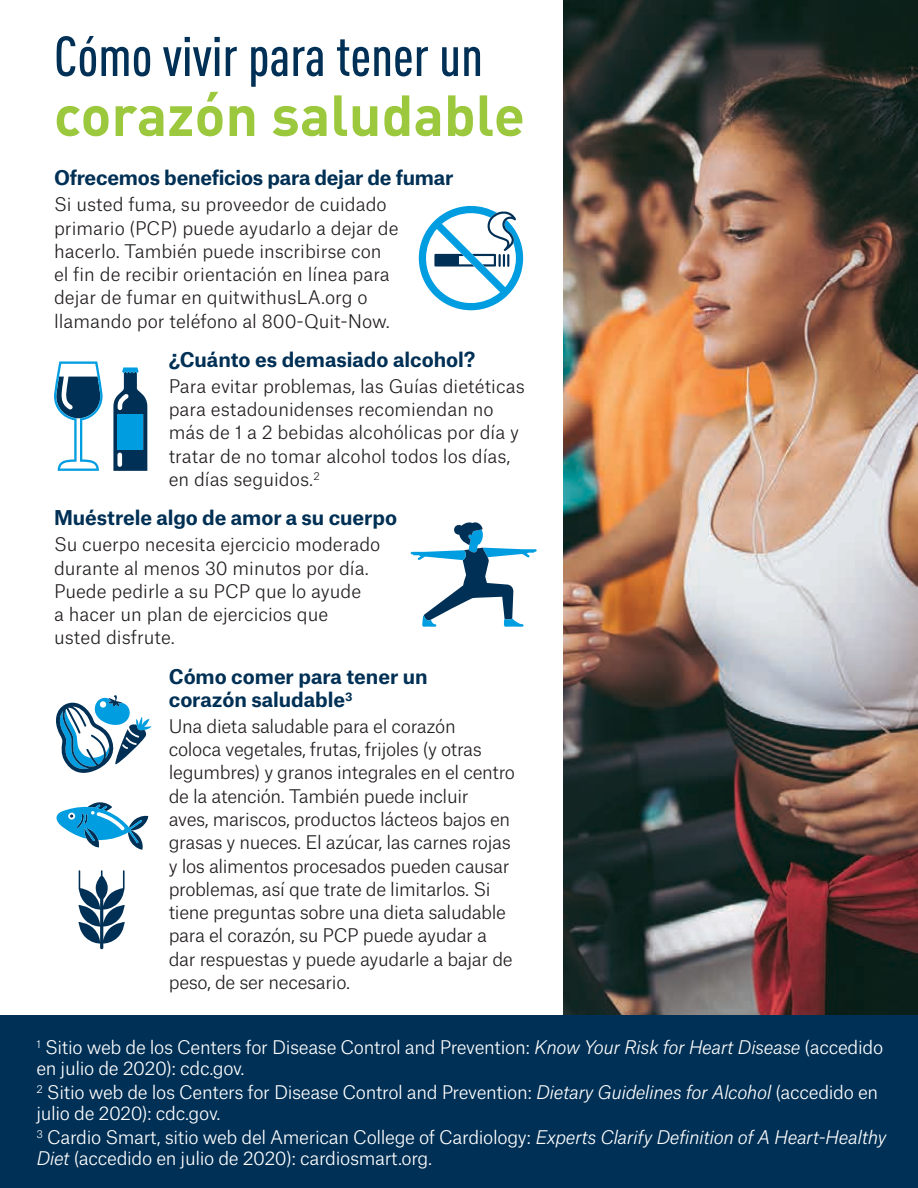
<style>
.page{position:relative;width:918px;height:1188px;background:#fff}
.page>*{position:absolute;margin:0;border:0;box-sizing:border-box;transform-origin:0 0}
.t1{font:700 57px "DINOT";color:#9bc83c}
.t2{font:500 condensed 55.5px "DINOT";color:#003055}
.t3{font:700 19.5px/23.2px "Atlas Grotesk";letter-spacing:-.005em;color:#003055}
.t4{font:300 18px/23.2px "Atlas Grotesk";letter-spacing:-.005em;color:#231f20}
.t5{font:300 18px/21px "Atlas Grotesk";letter-spacing:-.02em;color:#fff}
.s1{font-style:italic}
</style>
<div class="page">
<img style="left:563px;top:0;width:355px;height:1016px">
<div style="left:0;top:1016px;width:918px;height:172px;background:#003055"></div>
<svg style="left:419px;top:206px;width:104px;height:104px"></svg>
<svg style="left:54px;top:362px;width:49px;height:109px"></svg>
<svg style="left:113px;top:367px;width:34px;height:104px"></svg>
<div style="left:118px;top:414px;width:25px;height:36px;background:#009de1"></div>
<svg style="left:411px;top:522px;width:126px;height:105px"></svg>
<svg style="left:56px;top:802px;width:92px;height:48px"></svg>
<svg style="left:56px;top:695px;width:96px;height:78px"></svg>
<svg style="left:79px;top:870px;width:46px;height:79px"></svg>
<h2 class="t2" style="left:54px;top:23px;width:431px">Cómo vivir para tener un</h2>
<h1 class="t1" style="left:54px;top:78px;width:473px">corazón saludable</h1>
<p class="t3" style="left:54px;top:164px;width:401px">Ofrecemos beneficios para dejar de fumar</p>
<p class="t4" style="left:54px;top:191px;width:346px">Si usted fuma, su proveedor de cuidado primario (PCP) puede ayudarlo a dejar de hacerlo. También puede inscribirse con el fin de recibir orientación en línea para dejar de fumar en quitwithusLA.org o llamando por teléfono al 800-Quit-Now.</p>
<p class="t3" style="left:169px;top:346px;width:308px">¿Cuánto es demasiado alcohol?</p>
<p class="t4" style="left:169px;top:373px;width:358px">Para evitar problemas, las Guías dietéticas para estadounidenses recomiendan no más de 1 a 2 bebidas alcohólicas por día y tratar de no tomar alcohol todos los días, en días seguidos.<sup>2</sup></p>
<p class="t3" style="left:54px;top:504px;width:345px">Muéstrele algo de amor a su cuerpo</p>
<p class="t4" style="left:54px;top:531px;width:328px">Su cuerpo necesita ejercicio moderado durante al menos 30 minutos por día.<br>Puede pedirle a su PCP que lo ayude<br>a hacer un plan de ejercicios que<br>usted disfrute.</p>
<p class="t3" style="left:169px;top:663px;width:260px">Cómo comer para tener un corazón saludable<sup>3</sup></p>
<p class="t4" style="left:169px;top:713px;width:348px">Una dieta saludable para el corazón<br>coloca vegetales, frutas, frijoles (y otras legumbres) y granos integrales en el centro de la atención. También puede incluir<br>aves, mariscos, productos lácteos bajos en grasas y nueces. El azúcar, las carnes rojas y los alimentos procesados pueden causar problemas, así que trate de limitarlos. Si tiene preguntas sobre una dieta saludable para el corazón, su PCP puede ayudar a dar respuestas y puede ayudarle a bajar de peso, de ser necesario.</p>
<p class="t5" style="left:36px;top:1035px;width:848px"><sup>1</sup> Sitio web de los Centers for Disease Control and Prevention: <span class="s1">Know Your Risk for Heart Disease</span> (accedido en julio de 2020): cdc.gov.</p>
<p class="t5" style="left:36px;top:1080px;width:843px"><sup>2</sup> Sitio web de los Centers for Disease Control and Prevention: <span class="s1">Dietary Guidelines for Alcohol</span> (accedido en julio de 2020): cdc.gov.</p>
<p class="t5" style="left:36px;top:1124px;width:852px"><sup>3</sup> Cardio Smart, sitio web del American College of Cardiology: <span class="s1">Experts Clarify Definition of A Heart-Healthy<br>Diet</span> (accedido en julio de 2020): cardiosmart.org.</p>
</div>
